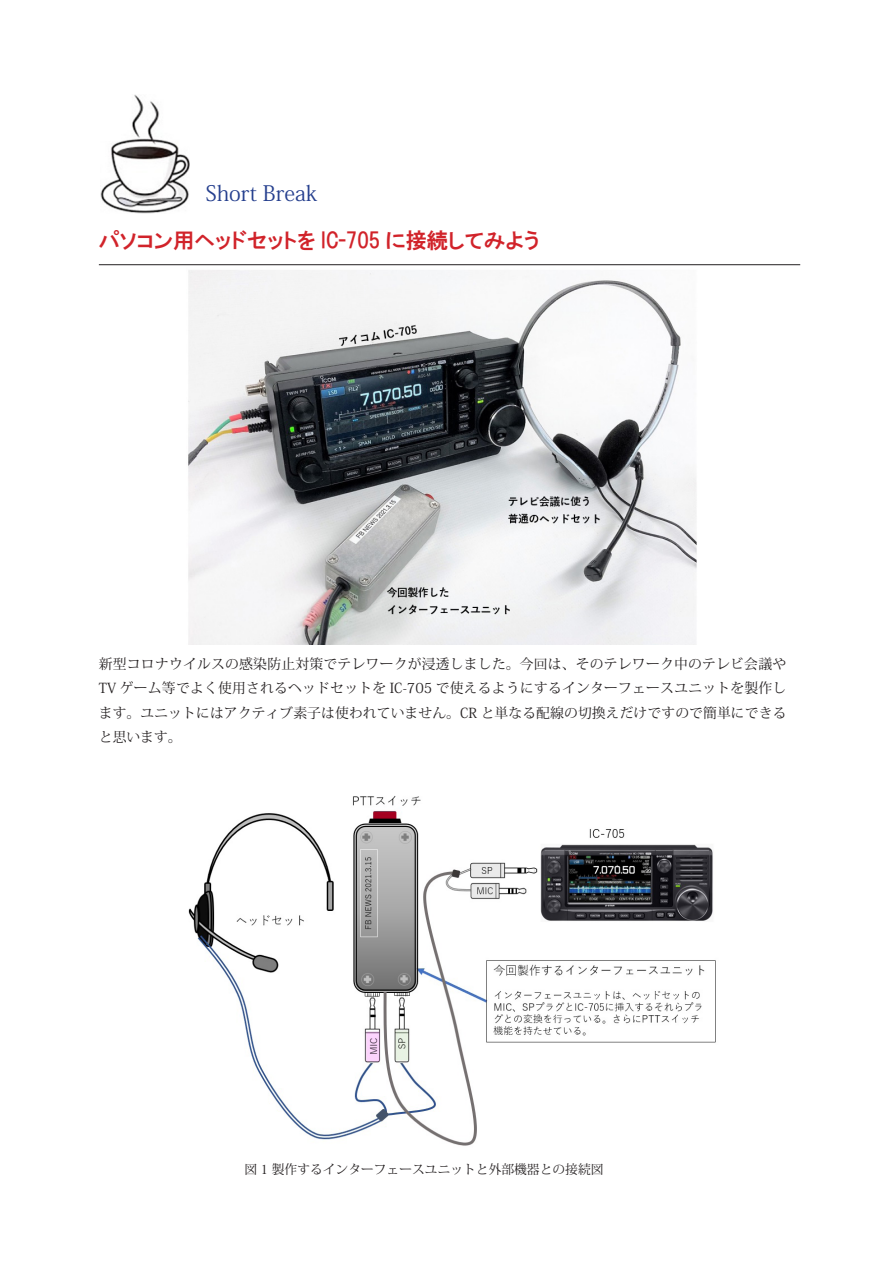
<style>
.page{position:relative;width:893px;height:1263px;background:#fff}
.page>*{position:absolute;margin:0;border:0;box-sizing:border-box;transform-origin:0 0}
.t1{font:21.3px "HGP Gothic E";color:#d1232a}
.t2{font:21.3px "Koz Min Pr 6 N";color:#253f8e}
.t3{font:13.8px/24.2px "Koz Min Pr 6 N";letter-spacing:.005em;color:#231f20;text-align:justify}
.t4{font:12.75px "Koz Min Pr 6 N";color:#231f20}
</style>
<div class="page">
<img style="left:100px;top:95px;width:90px;height:118px">
<img style="left:188px;top:796px;width:528px;height:350px">
<hr style="left:99px;top:264px;width:701px;height:1px;background:#231f20">
<img style="left:188px;top:270px;width:509px;height:375px">
<p class="t2" style="left:206px;top:181px;width:113px">Short Break</p>
<p class="t1" style="left:98px;top:229px;width:442px">パソコン用ヘッドセットを IC-705 に接続してみよう</p>
<p class="t3" style="left:99px;top:652px;width:689px">新型コロナウイルスの感染防止対策でテレワークが浸透しました。今回は、そのテレワーク中のテレビ会議やTV ゲーム等でよく使用されるヘッドセットを IC-705 で使えるようにするインターフェースユニットを製作します。ユニットにはアクティブ素子は使われていません。CR と単なる配線の切換えだけですので簡単にできると思います。</p>
<p class="t4" style="left:244px;top:1162px;width:360px">図 1 製作するインターフェースユニットと外部機器との接続図</p>
</div>
